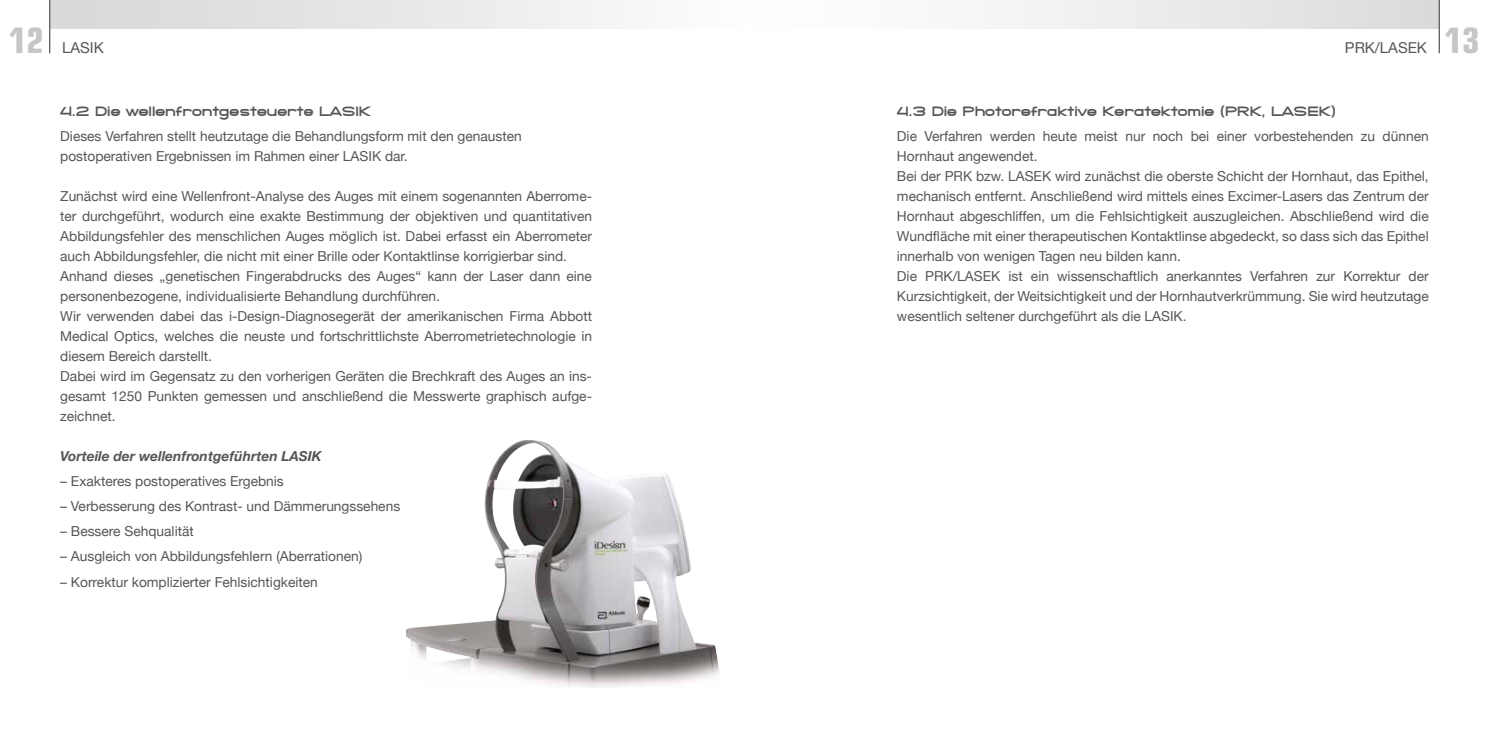
<style>
.page{position:relative;width:1489px;height:745px;background:#fff}
.page>*{position:absolute;margin:0;border:0;box-sizing:border-box;transform-origin:0 0}
.t1{font:700 condensed 35px "Eurostile";color:#c5c6c6}
.t2{font:15px "Helvetica Neue";color:#565655}
.t3{font:13.75px/20px "Helvetica Neue";color:#565655}
.t4{font:800 13.75px "SF Grandezza";color:#565655}
.t5{font:italic 700 13.75px "Helvetica Neue";color:#565655}
</style>
<div class="page">
<div style="left:50px;top:0;width:694px;height:28px;background:linear-gradient(to right,#d5d6d6,#fcfcfc)"></div>
<div style="left:744px;top:0;width:695px;height:28px;background:linear-gradient(to right,#fff,#dbdcdc)"></div>
<hr style="left:1438px;top:0;width:1px;height:53px;background:#565655">
<hr style="left:49px;top:0;width:1px;height:53px;background:#565655">
<img style="left:405px;top:441px;width:314px;height:246px">
<h1 class="t1" style="left:9px;top:19px;width:36px">12</h1>
<p class="t2" style="left:62px;top:37px;width:43px">LASIK</p>
<p class="t2" style="left:1344px;top:37px;width:83px">PRK/LASEK</p>
<h1 class="t1" style="left:1444px;top:19px;width:36px">13</h1>
<p class="t4" style="left:60px;top:102px;width:312px">4.2 Die wellenfrontgesteuerte LASIK</p>
<p class="t3" style="left:60px;top:127px;width:463px">Dieses Verfahren stellt heutzutage die Behandlungsform mit den genausten postoperativen Ergebnissen im Rahmen einer LASIK dar.</p>
<p class="t3" style="left:60px;top:187px;width:533px">Zunächst wird eine Wellenfront-Analyse des Auges mit einem sogenannten Aberrome&shy;ter durchgeführt, wodurch eine exakte Bestimmung der objektiven und quantitativen Abbildungsfehler des menschlichen Auges möglich ist. Dabei erfasst ein Aberrometer auch Abbildungsfehler, die nicht mit einer Brille oder Kontaktlinse korrigierbar sind.<br>Anhand dieses „genetischen Fingerabdrucks des Auges“ kann der Laser dann eine personenbezogene, individualisierte Behandlung durchführen.<br>Wir verwenden dabei das i-Design-Diagnosegerät der amerikanischen Firma Abbott Medical Optics, welches die neuste und fortschrittlichste Aberrometrietechnologie in diesem Bereich darstellt.<br>Dabei wird im Gegensatz zu den vorherigen Geräten die Brechkraft des Auges an ins&shy;gesamt 1250 Punkten gemessen und anschließend die Messwerte graphisch aufge&shy;zeichnet.</p>
<p class="t5" style="left:60px;top:445px;width:263px">Vorteile der wellenfrontgeführten LASIK</p>
<p class="t3" style="left:60px;top:472px;width:225px">– Exakteres postoperatives Ergebnis</p>
<p class="t3" style="left:60px;top:497px;width:341px">– Verbesserung des Kontrast- und Dämmerungssehens</p>
<p class="t3" style="left:60px;top:522px;width:135px">– Bessere Sehqualität</p>
<p class="t3" style="left:60px;top:547px;width:304px">– Ausgleich von Abbildungsfehlern (Aberrationen)</p>
<p class="t3" style="left:60px;top:572px;width:259px">– Korrektur komplizierter Fehlsichtigkeiten</p>
<p class="t4" style="left:896px;top:102px;width:440px">4.3 Die Photorefraktive Keratektomie (PRK, LASEK)</p>
<p class="t3" style="left:896px;top:127px;width:533px">Die Verfahren werden heute meist nur noch bei einer vorbestehenden zu dünnen Hornhaut angewendet.<br>Bei der PRK bzw. LASEK wird zunächst die oberste Schicht der Hornhaut, das Epithel, mechanisch entfernt. Anschließend wird mittels eines Excimer-Lasers das Zentrum der Hornhaut abgeschliffen, um die Fehlsichtigkeit auszugleichen. Abschließend wird die Wundfläche mit einer therapeutischen Kontaktlinse abgedeckt, so dass sich das Epithel innerhalb von wenigen Tagen neu bilden kann.<br>Die PRK/LASEK ist ein wissenschaftlich anerkanntes Verfahren zur Korrektur der Kurzsichtigkeit, der Weitsichtigkeit und der Hornhautverkrümmung. Sie wird heutzutage wesentlich seltener durchgeführt als die LASIK.</p>
</div>
